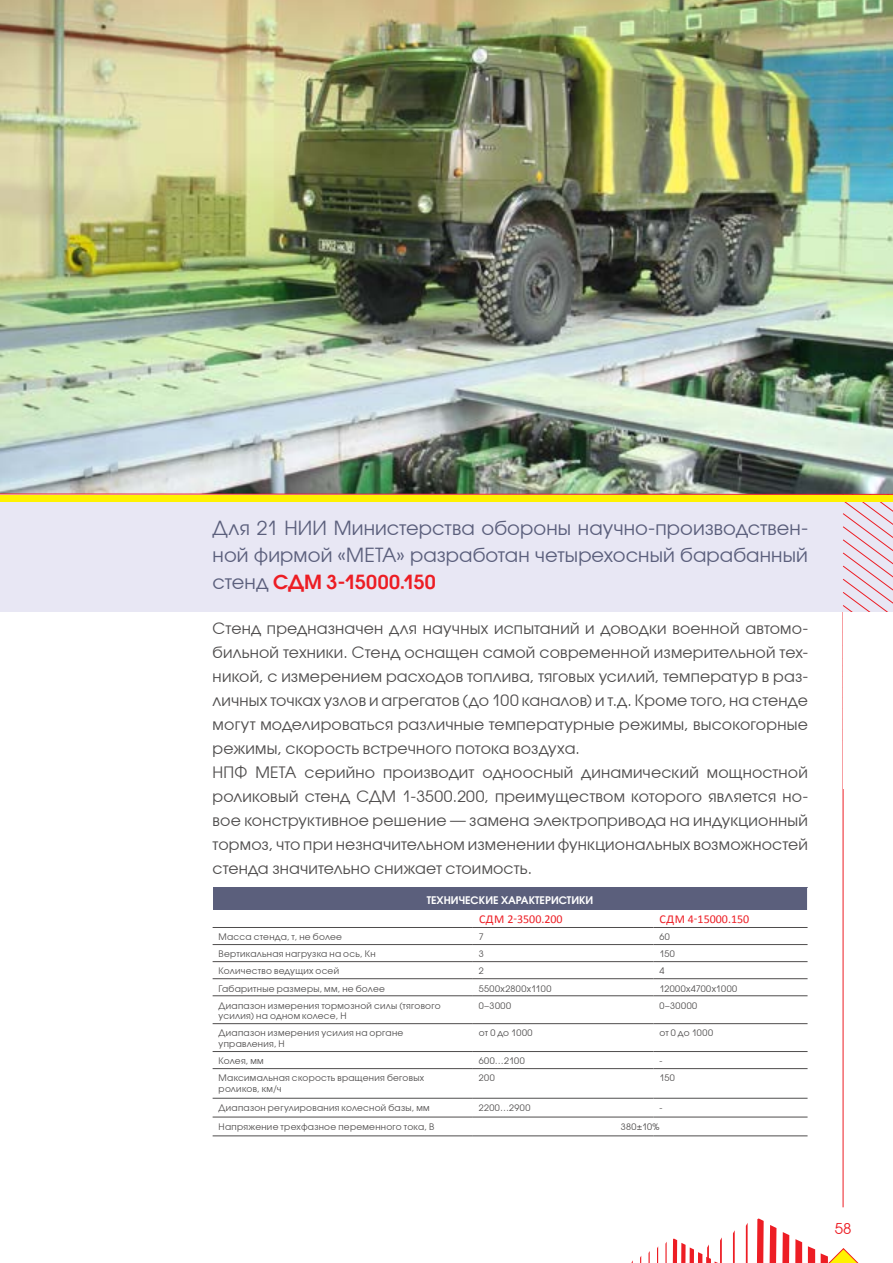
<style>
.page{position:relative;width:893px;height:1263px;background:#fff}
.page>*{position:absolute;margin:0;border:0;box-sizing:border-box;transform-origin:0 0}
.t1{font:19.5px/27px "Avant Garde Gothic C";color:#5b5f7c;text-align:justify}
.t2{font:600 19.5px "Avant Garde Gothic C";letter-spacing:.005em;color:#ed1d24}
.t3{font:15.75px/24px "Avant Garde Gothic C";letter-spacing:.01em;color:#4f4d4d}
.t4{font:15px "Avant Garde Gothic C";color:#ed1d24}
.t5{font:12px "Calibri";color:#ed1d24}
.t6{font:600 10.5px "Avant Garde Gothic C";color:#fff}
.t7{font:9px/10.8px "Avant Garde Gothic C";letter-spacing:.03em;color:#4f4d4d}
.s1{font-weight:600;color:#ed1d24}
</style>
<div class="page">
<svg style="left:665px;top:1242px;width:2px;height:21px"></svg>
<svg style="left:657px;top:1247px;width:1px;height:16px"></svg>
<svg style="left:648px;top:1251px;width:2px;height:12px"></svg>
<svg style="left:808px;top:1246px;width:7px;height:17px"></svg>
<svg style="left:795px;top:1239px;width:7px;height:24px"></svg>
<svg style="left:782px;top:1232px;width:7px;height:31px"></svg>
<svg style="left:770px;top:1225px;width:6px;height:38px"></svg>
<svg style="left:757px;top:1218px;width:7px;height:45px"></svg>
<svg style="left:746px;top:1223px;width:2px;height:40px"></svg>
<svg style="left:733px;top:1230px;width:2px;height:33px"></svg>
<svg style="left:673px;top:1237px;width:49px;height:26px"></svg>
<svg style="left:821px;top:1248px;width:38px;height:15px"></svg>
<hr style="left:843px;top:74px;width:1px;height:1133px;background:#ed1d24">
<div style="left:0;top:502px;width:893px;height:110px;background:#e8e7f4"></div>
<div style="left:213px;top:888px;width:594px;height:22px;background:#5b5f7c"></div>
<hr style="left:213px;top:927px;width:260px;height:1px;background:#4f4d4d">
<hr style="left:473px;top:927px;width:180px;height:1px;background:#4f4d4d">
<hr style="left:653px;top:927px;width:154px;height:1px;background:#4f4d4d">
<hr style="left:213px;top:944px;width:260px;height:1px;background:#4f4d4d">
<hr style="left:473px;top:944px;width:180px;height:1px;background:#4f4d4d">
<hr style="left:653px;top:944px;width:154px;height:1px;background:#4f4d4d">
<hr style="left:213px;top:961px;width:260px;height:1px;background:#4f4d4d">
<hr style="left:473px;top:961px;width:180px;height:1px;background:#4f4d4d">
<hr style="left:653px;top:961px;width:154px;height:1px;background:#4f4d4d">
<hr style="left:213px;top:978px;width:260px;height:1px;background:#4f4d4d">
<hr style="left:473px;top:978px;width:180px;height:1px;background:#4f4d4d">
<hr style="left:653px;top:978px;width:154px;height:1px;background:#4f4d4d">
<hr style="left:213px;top:995px;width:260px;height:1px;background:#4f4d4d">
<hr style="left:473px;top:995px;width:180px;height:1px;background:#4f4d4d">
<hr style="left:653px;top:995px;width:154px;height:1px;background:#4f4d4d">
<hr style="left:213px;top:1023px;width:260px;height:1px;background:#4f4d4d">
<hr style="left:473px;top:1023px;width:180px;height:1px;background:#4f4d4d">
<hr style="left:653px;top:1023px;width:154px;height:1px;background:#4f4d4d">
<hr style="left:213px;top:1051px;width:260px;height:1px;background:#4f4d4d">
<hr style="left:473px;top:1051px;width:180px;height:1px;background:#4f4d4d">
<hr style="left:653px;top:1051px;width:154px;height:1px;background:#4f4d4d">
<hr style="left:213px;top:1068px;width:260px;height:1px;background:#4f4d4d">
<hr style="left:473px;top:1068px;width:180px;height:1px;background:#4f4d4d">
<hr style="left:653px;top:1068px;width:154px;height:1px;background:#4f4d4d">
<hr style="left:213px;top:1098px;width:260px;height:1px;background:#4f4d4d">
<hr style="left:473px;top:1098px;width:180px;height:1px;background:#4f4d4d">
<hr style="left:653px;top:1098px;width:154px;height:1px;background:#4f4d4d">
<hr style="left:213px;top:1117px;width:260px;height:1px;background:#4f4d4d">
<hr style="left:473px;top:1117px;width:180px;height:1px;background:#4f4d4d">
<hr style="left:653px;top:1117px;width:154px;height:1px;background:#4f4d4d">
<hr style="left:213px;top:1135px;width:260px;height:1px;background:#4f4d4d">
<hr style="left:473px;top:1135px;width:180px;height:1px;background:#4f4d4d">
<hr style="left:653px;top:1135px;width:154px;height:1px;background:#4f4d4d">
<svg style="left:807px;top:888px;width:1px;height:22px"></svg>
<svg style="left:842px;top:502px;width:51px;height:281px"></svg>
<div style="left:843px;top:612px;width:50px;height:177px;background:#fff"></div>
<img style="left:0;top:0;width:893px;height:495px">
<div style="left:0;top:495px;width:893px;height:7px;background:#fff200"></div>
<p class="t1" style="left:213px;top:514px;width:86px">Для 21 НИИ</p>
<p class="t1" style="left:213px;top:514px;width:597px;text-indent:121px">Министерства обороны научно-производствен&shy;ной фирмой «МЕТА» разработан четырехосный барабанный стенд <span class="s1">СДМ</span></p>
<p class="t2" style="left:327px;top:570px;width:111px">3-15000.150</p>
<p class="t3" style="left:213px;top:616px;width:597px">Стенд предназначен для научных испытаний и доводки военной автомо&shy;бильной техники. Стенд оснащен самой современной измерительной тех&shy;никой, с измерением расходов топлива, тяговых усилий, температур в раз&shy;личных точках узлов и агрегатов (до 100 каналов) и т.д. Кроме того, на стенде могут моделироваться различные температурные режимы, высокогорные режимы, скорость встречного потока воздуха.<br>НПФ МЕТА серийно производит одноосный динамический мощностной роликовый стенд СДМ 1-3500.200, преимуществом которого является но&shy;вое конструктивное решение — замена электропривода на индукционный тормоз, что при незначительном изменении функциональных возможностей стенда значительно снижает стоимость.</p>
<p class="t6" style="left:427px;top:894px;width:8px">ТЕХНИЧЕСКИЕ</p>
<p class="t6" style="left:501px;top:894px;width:8px">ХАРАКТЕРИСТИКИ</p>
<p class="t5" style="left:479px;top:912px;width:85px">СДМ 2-3500.200</p>
<p class="t5" style="left:660px;top:912px;width:91px">СДМ 4-15000.150</p>
<p class="t7" style="left:219px;top:931px;width:125px">М асса стенда, т, не более</p>
<p class="t7" style="left:479px;top:931px;width:6px">7</p>
<p class="t7" style="left:659px;top:931px;width:12px">60</p>
<p class="t7" style="left:219px;top:949px;width:158px">Вертикальная нагрузка на ось, Кн</p>
<p class="t7" style="left:479px;top:949px;width:6px">3</p>
<p class="t7" style="left:659px;top:949px;width:17px">150</p>
<p class="t7" style="left:219px;top:966px;width:122px">Количество ведущих осей</p>
<p class="t7" style="left:479px;top:966px;width:6px">2</p>
<p class="t7" style="left:659px;top:966px;width:6px">4</p>
<p class="t7" style="left:219px;top:983px;width:168px">Габаритные размеры, мм, не более</p>
<p class="t7" style="left:479px;top:983px;width:74px">5500х2800х1100</p>
<p class="t7" style="left:659px;top:983px;width:79px">12000х4700х1000</p>
<p class="t7" style="left:219px;top:1000px;width:224px">Диапазон измерения тормозной силы (тягового усилия) на одном колесе, Н</p>
<p class="t7" style="left:479px;top:1000px;width:34px">0–3000</p>
<p class="t7" style="left:659px;top:1000px;width:39px">0–30000</p>
<p class="t7" style="left:219px;top:1028px;width:186px">Диапазон измерения усилия на органе управления, Н</p>
<p class="t7" style="left:479px;top:1028px;width:55px">от 0 до 1000</p>
<p class="t7" style="left:659px;top:1028px;width:55px">от 0 до 1000</p>
<p class="t7" style="left:219px;top:1056px;width:47px">Колея, мм</p>
<p class="t7" style="left:479px;top:1056px;width:47px">600…2100</p>
<p class="t7" style="left:659px;top:1056px;width:4px">-</p>
<p class="t7" style="left:219px;top:1073px;width:207px">Максимальная скорость вращения беговых роликов, км/ч</p>
<p class="t7" style="left:479px;top:1073px;width:17px">200</p>
<p class="t7" style="left:659px;top:1073px;width:17px">150</p>
<p class="t7" style="left:219px;top:1102px;width:212px">Диапазон регулирования колесной базы, мм</p>
<p class="t7" style="left:479px;top:1102px;width:53px">2200…2900</p>
<p class="t7" style="left:659px;top:1102px;width:4px">-</p>
<p class="t7" style="left:219px;top:1121px;width:217px">Напряжение трехфазное переменного тока, В</p>
<p class="t7" style="left:621px;top:1121px;width:40px">380±10%</p>
<p class="t4" style="left:835px;top:1219px;width:18px">58</p>
</div>
